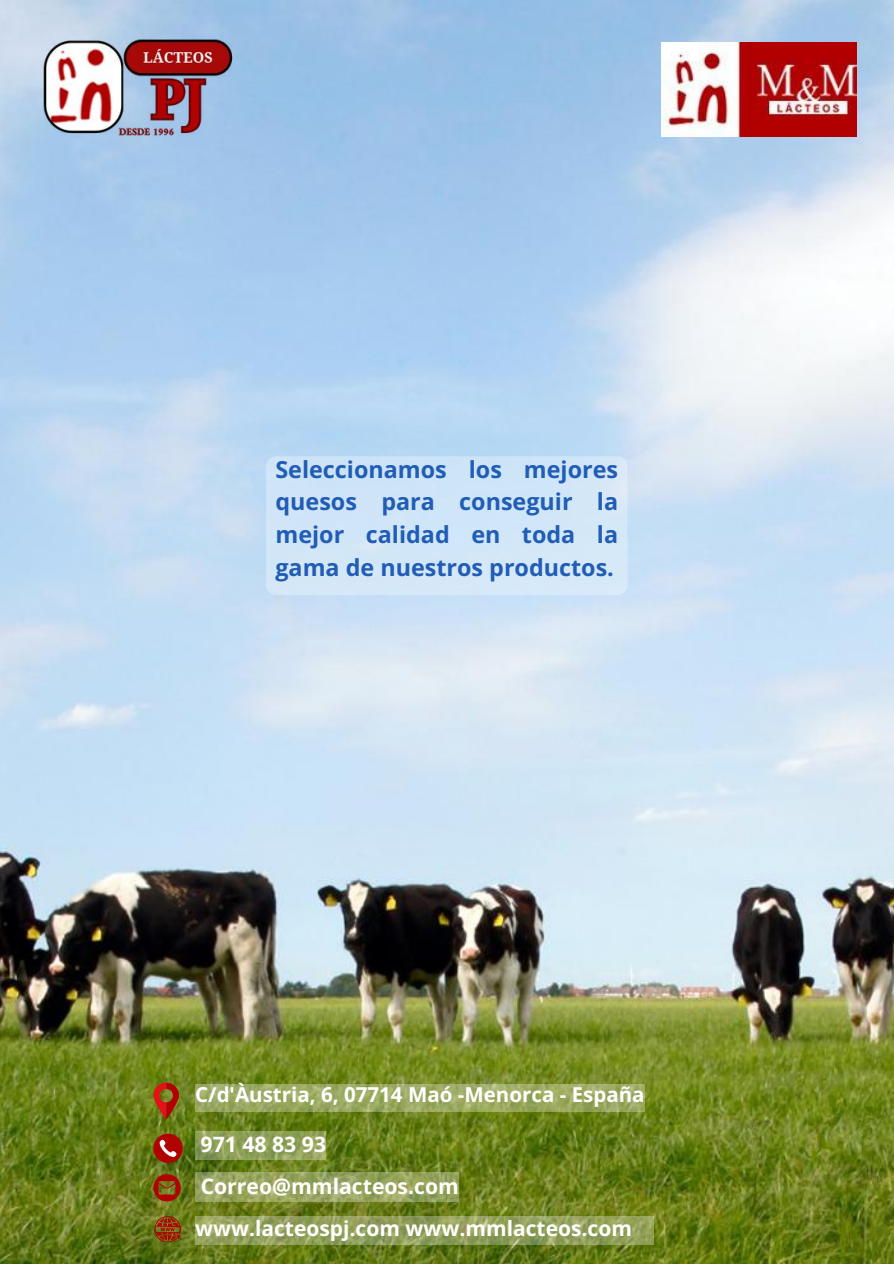
<style>
.page{position:relative;width:894px;height:1264px;background:#fff}
.page>*{position:absolute;margin:0;border:0;box-sizing:border-box;transform-origin:0 0}
.t1{font:700 23.25px/32.7px "Open Sans";color:#215db6;text-align:justify}
.t2{font:700 21.15px "Open Sans";color:#fff}
.t3{font:700 21px "Open Sans";color:#fff}
.t4{font:700 20.55px "Open Sans";color:#fff}
</style>
<div class="page">
<img style="left:0;top:0;width:893px;height:1263px">
<img style="left:661px;top:43px;width:194px;height:93px">
<svg style="left:153px;top:1082px;width:26px;height:36px"></svg>
<svg style="left:153px;top:1133px;width:30px;height:29px"></svg>
<svg style="left:154px;top:1216px;width:28px;height:26px"></svg>
<svg style="left:153px;top:1174px;width:28px;height:27px"></svg>
<svg style="left:195px;top:1084px;width:449px;height:27px;background:#9caa63"></svg>
<svg style="left:195px;top:1131px;width:131px;height:29px;background:#90a15a"></svg>
<svg style="left:195px;top:1216px;width:459px;height:28px;background:#93a15c"></svg>
<svg style="left:195px;top:1172px;width:264px;height:29px;background:#97a460"></svg>
<div style="left:266px;top:456px;width:361px;height:139px;background:#d1e6f7"></div>
<img style="left:25px;top:30px;width:223px;height:129px">
<p class="t1" style="left:275px;top:452px;width:344px">Seleccionamos los mejores quesos para conseguir la mejor calidad en toda la gama de nuestros productos.</p>
<p class="t4" style="left:195px;top:1079px;width:451px">C/d'Àustria, 6, 07714 Maó -Menorca - España</p>
<p class="t2" style="left:200px;top:1129px;width:127px">971 48 83 93</p>
<p class="t2" style="left:201px;top:1170px;width:259px">Correo@mmlacteos.com</p>
<p class="t3" style="left:195px;top:1213px;width:438px">www.lacteospj.com www.mmlacteos.com</p>
</div>
